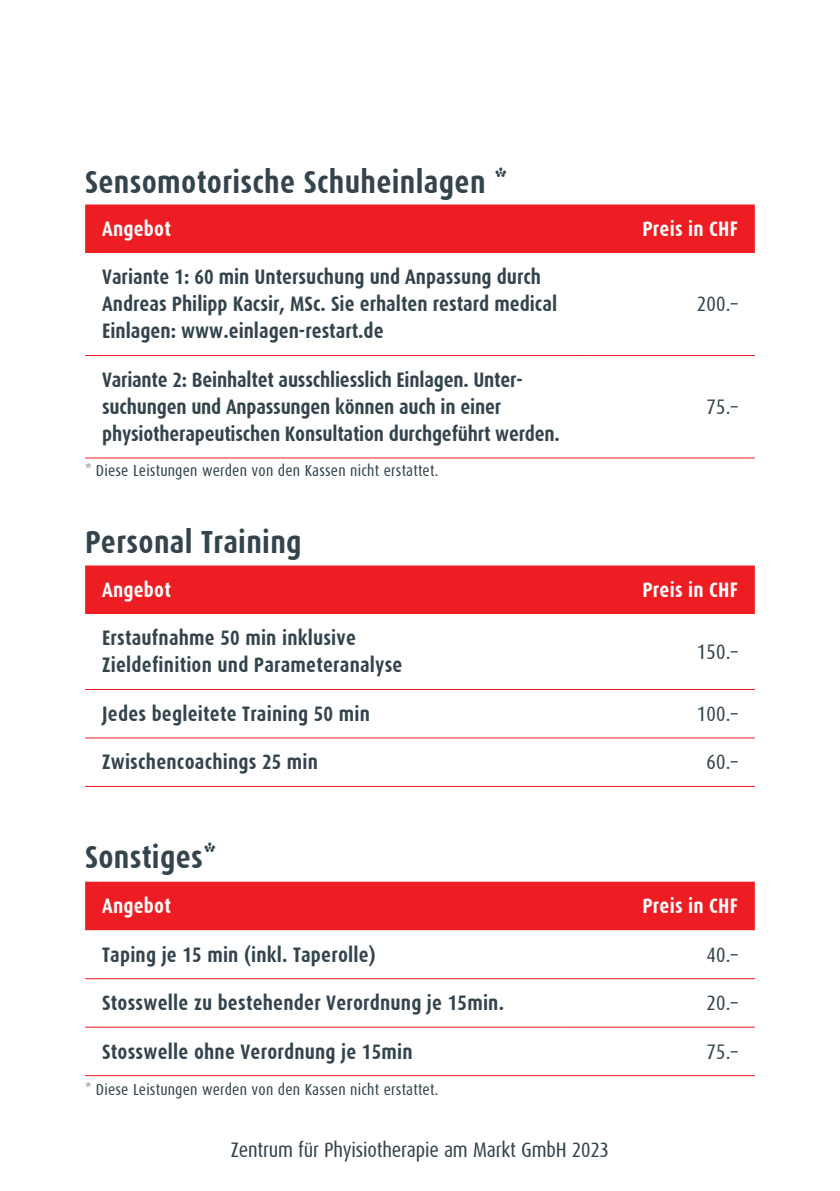
<style>
.page{position:relative;width:840px;height:1191px;background:#fff}
.page>*{position:absolute;margin:0;border:0;box-sizing:border-box;transform-origin:0 0}
._01_titel_über_tabel{font:700 32px "Dax Condensed";letter-spacing:.01em;color:#33444d}
._04_Erläuterungen{font:700 32px "Dax Condensed";letter-spacing:.01em;color:#33444d}
._02_linke_Spalte{font:700 21px/27px "Dax Condensed";color:#33444d}
._02_linke_Spalte-2{font:21px "Dax Condensed";letter-spacing:-.01em;color:#33444d}
._02-b_rechte_Spalte{font:21px "Dax Condensed";letter-spacing:.01em;color:#33444d}
._01_b_Zwischentitel{font:700 21px "Dax Condensed";letter-spacing:.01em;color:#fff}
._01_Zwischentitel_li{font:700 21px "Dax Condensed";letter-spacing:.01em;color:#fff}
._04_Erläuterungen-2{font:16px "Dax Condensed";letter-spacing:.01em;color:#33444d}
</style>
<div class="page">
<div style="left:85px;top:204px;width:669px;height:49px;background:#ee1d23"></div>
<hr style="left:85px;top:458px;width:505px;height:1px;background:#ee1d23">
<hr style="left:590px;top:458px;width:164px;height:1px;background:#ee1d23">
<hr style="left:85px;top:355px;width:505px;height:1px;background:#ee1d23">
<hr style="left:590px;top:355px;width:164px;height:1px;background:#ee1d23">
<div style="left:85px;top:565px;width:669px;height:49px;background:#ee1d23"></div>
<hr style="left:85px;top:737px;width:335px;height:1px;background:#ee1d23">
<hr style="left:420px;top:737px;width:334px;height:1px;background:#ee1d23">
<hr style="left:85px;top:689px;width:335px;height:1px;background:#ee1d23">
<hr style="left:420px;top:689px;width:334px;height:1px;background:#ee1d23">
<hr style="left:85px;top:786px;width:335px;height:1px;background:#ee1d23">
<hr style="left:420px;top:786px;width:334px;height:1px;background:#ee1d23">
<div style="left:85px;top:881px;width:669px;height:49px;background:#ee1d23"></div>
<hr style="left:85px;top:978px;width:476px;height:1px;background:#ee1d23">
<hr style="left:561px;top:978px;width:193px;height:1px;background:#ee1d23">
<hr style="left:85px;top:1026px;width:476px;height:1px;background:#ee1d23">
<hr style="left:561px;top:1026px;width:193px;height:1px;background:#ee1d23">
<hr style="left:85px;top:1075px;width:476px;height:1px;background:#ee1d23">
<hr style="left:561px;top:1075px;width:193px;height:1px;background:#ee1d23">
<p class="_01_titel_über_tabel" style="left:85px;top:164px;width:423px">Sensomotorische Schuheinlagen *</p>
<p class="_01_Zwischentitel_li" style="left:102px;top:217px;width:70px">Angebot</p>
<p class="_01_b_Zwischentitel" style="left:642px;top:217px;width:97px">Preis in CHF</p>
<p class="_02_linke_Spalte" style="left:102px;top:264px;width:456px">Variante 1: 60 min Untersuchung und Anpassung durch<br>Andreas Philipp Kacsir, MSc. Sie erhalten restard medical<br>Einlagen: www.einlagen-restart.de</p>
<p class="_02-b_rechte_Spalte" style="left:696px;top:293px;width:42px">200.–</p>
<p class="_02_linke_Spalte" style="left:102px;top:366px;width:459px">Variante 2: Beinhaltet ausschliesslich Einlagen. Unter&shy;suchungen und Anpassungen können auch in einer physiotherapeutischen Konsultation durchgeführt werden.</p>
<p class="_04_Erläuterungen-2" style="left:85px;top:461px;width:354px">* Diese Leistungen werden von den Kassen nicht erstattet.</p>
<p class="_04_Erläuterungen" style="left:85px;top:524px;width:218px">Personal Training</p>
<p class="_02-b_rechte_Spalte" style="left:706px;top:395px;width:33px">75.–</p>
<p class="_01_Zwischentitel_li" style="left:102px;top:578px;width:70px">Angebot</p>
<p class="_01_b_Zwischentitel" style="left:642px;top:578px;width:97px">Preis in CHF</p>
<p class="_02_linke_Spalte" style="left:102px;top:625px;width:302px">Erstaufnahme 50 min inklusive<br>Zieldefinition und Parameteranalyse</p>
<p class="_02-b_rechte_Spalte" style="left:696px;top:640px;width:42px">150.–</p>
<p class="_02_linke_Spalte" style="left:102px;top:700px;width:269px">Jedes begleitete Training 50 min</p>
<p class="_02-b_rechte_Spalte" style="left:696px;top:702px;width:42px">100.–</p>
<p class="_02_linke_Spalte" style="left:102px;top:749px;width:217px">Zwischencoachings 25 min</p>
<p class="_02-b_rechte_Spalte" style="left:706px;top:750px;width:33px">60.–</p>
<p class="_01_titel_über_tabel" style="left:85px;top:839px;width:133px">Sonstiges*</p>
<p class="_01_Zwischentitel_li" style="left:102px;top:894px;width:70px">Angebot</p>
<p class="_01_b_Zwischentitel" style="left:642px;top:894px;width:97px">Preis in CHF</p>
<p class="_02_linke_Spalte" style="left:102px;top:941px;width:275px">Taping je 15 min (inkl. Taperolle)</p>
<p class="_02-b_rechte_Spalte" style="left:706px;top:943px;width:33px">40.–</p>
<p class="_02_linke_Spalte" style="left:102px;top:989px;width:403px">Stosswelle zu bestehender Verordnung je 15min.</p>
<p class="_02-b_rechte_Spalte" style="left:706px;top:991px;width:33px">20.–</p>
<p class="_02_linke_Spalte" style="left:102px;top:1038px;width:312px">Stosswelle ohne Verordnung je 15min</p>
<p class="_02-b_rechte_Spalte" style="left:706px;top:1040px;width:33px">75.–</p>
<p class="_04_Erläuterungen-2" style="left:85px;top:1080px;width:354px">* Diese Leistungen werden von den Kassen nicht erstattet.</p>
<p class="_02_linke_Spalte-2" style="left:231px;top:1138px;width:379px">Zentrum für Phyisiotherapie am Markt GmbH 2023</p>
</div>
